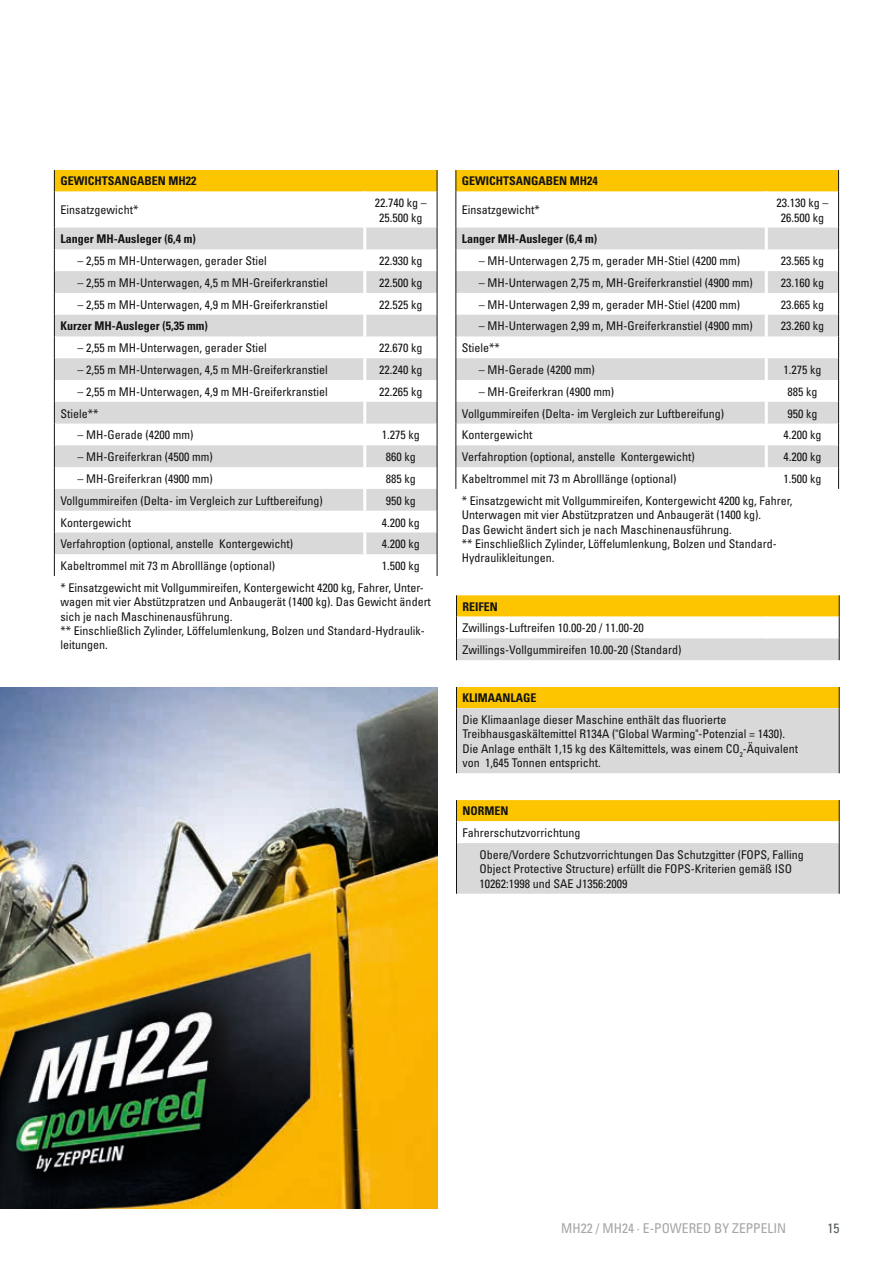
<style>
.page{position:relative;width:893px;height:1263px;background:#fff}
.page>*{position:absolute;margin:0;border:0;box-sizing:border-box;transform-origin:0 0}
.t1{font:condensed 13.5px "Univers";color:#a4a5a5}
.t2{font:condensed 13.5px "Univers";color:#545a5b}
.t3{font:condensed 12px/14.4px "Univers";color:#131413}
.t4{font:700 condensed 12px "Univers";color:#131413}
</style>
<div class="page">
<img style="left:0;top:688px;width:437px;height:521px">
<div style="left:54px;top:170px;width:383px;height:21px;background:#fcc500"></div>
<svg style="left:55px;top:191px;width:382px;height:385px"></svg>
<svg style="left:55px;top:228px;width:382px;height:326px;fill:#d9d9d9"></svg>
<svg style="left:54px;top:170px;width:1px;height:21px"></svg>
<svg style="left:437px;top:170px;width:1px;height:21px"></svg>
<hr style="left:54px;top:191px;width:1px;height:37px;background:#131413">
<hr style="left:437px;top:191px;width:1px;height:37px;background:#131413">
<svg style="left:54px;top:228px;width:1px;height:348px"></svg>
<svg style="left:437px;top:228px;width:1px;height:348px"></svg>
<hr style="left:363px;top:191px;width:3px;height:37px;background:#fff">
<hr style="left:363px;top:228px;width:3px;height:21px;background:#fff">
<hr style="left:363px;top:249px;width:3px;height:22px;background:#fff">
<hr style="left:363px;top:271px;width:3px;height:22px;background:#fff">
<hr style="left:363px;top:293px;width:3px;height:22px;background:#fff">
<hr style="left:363px;top:315px;width:3px;height:21px;background:#fff">
<hr style="left:363px;top:336px;width:3px;height:22px;background:#fff">
<hr style="left:363px;top:358px;width:3px;height:22px;background:#fff">
<hr style="left:363px;top:380px;width:3px;height:22px;background:#fff">
<hr style="left:363px;top:402px;width:3px;height:22px;background:#fff">
<hr style="left:363px;top:424px;width:3px;height:21px;background:#fff">
<hr style="left:363px;top:445px;width:3px;height:22px;background:#fff">
<hr style="left:363px;top:467px;width:3px;height:22px;background:#fff">
<hr style="left:363px;top:489px;width:3px;height:22px;background:#fff">
<hr style="left:363px;top:511px;width:3px;height:21px;background:#fff">
<hr style="left:363px;top:532px;width:3px;height:22px;background:#fff">
<hr style="left:363px;top:554px;width:3px;height:22px;background:#fff">
<div style="left:456px;top:170px;width:383px;height:21px;background:#fcc500"></div>
<svg style="left:456px;top:191px;width:382px;height:298px"></svg>
<svg style="left:456px;top:228px;width:382px;height:239px;fill:#d9d9d9"></svg>
<svg style="left:455px;top:170px;width:1px;height:21px"></svg>
<svg style="left:838px;top:170px;width:1px;height:21px"></svg>
<hr style="left:455px;top:191px;width:1px;height:37px;background:#131413">
<hr style="left:838px;top:191px;width:1px;height:37px;background:#131413">
<svg style="left:455px;top:228px;width:1px;height:261px"></svg>
<svg style="left:838px;top:228px;width:1px;height:261px"></svg>
<hr style="left:765px;top:191px;width:3px;height:37px;background:#fff">
<hr style="left:765px;top:228px;width:3px;height:21px;background:#fff">
<hr style="left:765px;top:249px;width:3px;height:22px;background:#fff">
<hr style="left:765px;top:271px;width:3px;height:22px;background:#fff">
<hr style="left:765px;top:293px;width:3px;height:22px;background:#fff">
<hr style="left:765px;top:315px;width:3px;height:21px;background:#fff">
<hr style="left:765px;top:336px;width:3px;height:22px;background:#fff">
<hr style="left:765px;top:358px;width:3px;height:22px;background:#fff">
<hr style="left:765px;top:380px;width:3px;height:22px;background:#fff">
<hr style="left:765px;top:402px;width:3px;height:22px;background:#fff">
<hr style="left:765px;top:424px;width:3px;height:21px;background:#fff">
<hr style="left:765px;top:445px;width:3px;height:22px;background:#fff">
<hr style="left:765px;top:467px;width:3px;height:22px;background:#fff">
<svg style="left:456px;top:660px;width:383px;height:234px"></svg>
<svg style="left:456px;top:595px;width:384px;height:65px"></svg>
<svg style="left:456px;top:687px;width:1px;height:21px"></svg>
<svg style="left:839px;top:687px;width:1px;height:21px"></svg>
<hr style="left:456px;top:708px;width:1px;height:65px;background:#131413">
<hr style="left:839px;top:708px;width:1px;height:65px;background:#131413">
<svg style="left:456px;top:800px;width:1px;height:43px"></svg>
<svg style="left:839px;top:800px;width:1px;height:43px"></svg>
<hr style="left:456px;top:843px;width:1px;height:51px;background:#131413">
<hr style="left:839px;top:843px;width:1px;height:51px;background:#131413">
<hr style="left:765px;top:617px;width:3px;height:21px;background:#fff">
<hr style="left:765px;top:660px;width:3px;height:27px;background:#fff">
<hr style="left:765px;top:773px;width:3px;height:27px;background:#fff">
<hr style="left:765px;top:821px;width:3px;height:22px;background:#fff">
<p class="t4" style="left:60px;top:174px;width:137px">GEWICHTSANGABEN MH22</p>
<p class="t3" style="left:60px;top:203px;width:79px">Einsatzgewicht*</p>
<p class="t3" style="left:375px;top:195px;width:53px;text-align:center">22.740 kg –<br>25.500 kg</p>
<p class="t4" style="left:60px;top:231px;width:137px">Langer MH-Ausleger (6,4 m)</p>
<p class="t3" style="left:77px;top:253px;width:191px">– 2,55 m MH-Unterwagen, gerader Stiel</p>
<p class="t3" style="left:379px;top:253px;width:45px">22.930 kg</p>
<p class="t3" style="left:77px;top:275px;width:252px">– 2,55 m MH-Unterwagen, 4,5 m MH-Greiferkranstiel</p>
<p class="t3" style="left:379px;top:275px;width:45px">22.500 kg</p>
<p class="t3" style="left:77px;top:297px;width:252px">– 2,55 m MH-Unterwagen, 4,9 m MH-Greiferkranstiel</p>
<p class="t3" style="left:379px;top:297px;width:45px">22.525 kg</p>
<p class="t4" style="left:60px;top:319px;width:149px">Kurzer MH-Ausleger (5,35 mm)</p>
<p class="t3" style="left:77px;top:340px;width:191px">– 2,55 m MH-Unterwagen, gerader Stiel</p>
<p class="t3" style="left:379px;top:340px;width:45px">22.670 kg</p>
<p class="t3" style="left:77px;top:362px;width:252px">– 2,55 m MH-Unterwagen, 4,5 m MH-Greiferkranstiel</p>
<p class="t3" style="left:379px;top:362px;width:45px">22.240 kg</p>
<p class="t3" style="left:77px;top:384px;width:252px">– 2,55 m MH-Unterwagen, 4,9 m MH-Greiferkranstiel</p>
<p class="t3" style="left:379px;top:384px;width:45px">22.265 kg</p>
<p class="t3" style="left:60px;top:406px;width:39px">Stiele**</p>
<p class="t3" style="left:77px;top:428px;width:117px">– MH-Gerade (4200 mm)</p>
<p class="t3" style="left:382px;top:428px;width:39px">1.275 kg</p>
<p class="t3" style="left:77px;top:449px;width:137px">– MH-Greiferkran (4500 mm)</p>
<p class="t3" style="left:386px;top:449px;width:31px">860 kg</p>
<p class="t3" style="left:77px;top:471px;width:137px">– MH-Greiferkran (4900 mm)</p>
<p class="t3" style="left:386px;top:471px;width:31px">885 kg</p>
<p class="t3" style="left:60px;top:493px;width:264px">Vollgummireifen (Delta- im Vergleich zur Luftbereifung)</p>
<p class="t3" style="left:386px;top:493px;width:31px">950 kg</p>
<p class="t3" style="left:60px;top:515px;width:72px">Kontergewicht</p>
<p class="t3" style="left:382px;top:515px;width:39px">4.200 kg</p>
<p class="t3" style="left:60px;top:536px;width:234px">Verfahroption (optional, anstelle Kontergewicht)</p>
<p class="t3" style="left:382px;top:536px;width:39px">4.200 kg</p>
<p class="t3" style="left:60px;top:558px;width:216px">Kabeltrommel mit 73 m Abrolllänge (optional)</p>
<p class="t3" style="left:60px;top:555px;width:364px;line-height:21.8px;text-align:right">1.500 kg<br>* Einsatzgewicht mit Vollgummireifen, Kontergewicht 4200 kg, Fahrer, Unter-</p>
<p class="t3" style="left:60px;top:594px;width:372px">wagen mit vier Abstützpratzen und Anbaugerät (1400 kg). Das Gewicht ändert sich je nach Maschinenausführung.<br>** Einschließlich Zylinder, Löffelumlenkung, Bolzen und Standard-Hydraulik&shy;leitungen.</p>
<p class="t4" style="left:462px;top:174px;width:137px">GEWICHTSANGABEN MH24</p>
<p class="t3" style="left:462px;top:203px;width:79px">Einsatzgewicht*</p>
<p class="t3" style="left:776px;top:195px;width:53px;text-align:center">23.130 kg –<br>26.500 kg</p>
<p class="t4" style="left:462px;top:231px;width:137px">Langer MH-Ausleger (6,4 m)</p>
<p class="t3" style="left:479px;top:253px;width:263px">– MH-Unterwagen 2,75 m, gerader MH-Stiel (4200 mm)</p>
<p class="t3" style="left:781px;top:253px;width:45px">23.565 kg</p>
<p class="t3" style="left:479px;top:275px;width:275px">– MH-Unterwagen 2,75 m, MH-Greiferkranstiel (4900 mm)</p>
<p class="t3" style="left:781px;top:275px;width:45px">23.160 kg</p>
<p class="t3" style="left:479px;top:297px;width:263px">– MH-Unterwagen 2,99 m, gerader MH-Stiel (4200 mm)</p>
<p class="t3" style="left:781px;top:297px;width:45px">23.665 kg</p>
<p class="t3" style="left:479px;top:319px;width:275px">– MH-Unterwagen 2,99 m, MH-Greiferkranstiel (4900 mm)</p>
<p class="t3" style="left:781px;top:319px;width:45px">23.260 kg</p>
<p class="t3" style="left:462px;top:340px;width:39px">Stiele**</p>
<p class="t3" style="left:479px;top:362px;width:117px">– MH-Gerade (4200 mm)</p>
<p class="t3" style="left:783px;top:362px;width:39px">1.275 kg</p>
<p class="t3" style="left:479px;top:384px;width:137px">– MH-Greiferkran (4900 mm)</p>
<p class="t3" style="left:787px;top:384px;width:31px">885 kg</p>
<p class="t3" style="left:462px;top:406px;width:264px">Vollgummireifen (Delta- im Vergleich zur Luftbereifung)</p>
<p class="t3" style="left:787px;top:406px;width:31px">950 kg</p>
<p class="t3" style="left:462px;top:428px;width:72px">Kontergewicht</p>
<p class="t3" style="left:783px;top:428px;width:39px">4.200 kg</p>
<p class="t3" style="left:462px;top:449px;width:234px">Verfahroption (optional, anstelle Kontergewicht)</p>
<p class="t3" style="left:783px;top:449px;width:39px">4.200 kg</p>
<p class="t3" style="left:462px;top:471px;width:216px">Kabeltrommel mit 73 m Abrolllänge (optional)</p>
<p class="t3" style="left:462px;top:467px;width:361px;line-height:21.8px;text-indent:322px">1.500 kg * Einsatzgewicht mit Vollgummireifen, Kontergewicht 4200 kg, Fahrer,</p>
<p class="t3" style="left:462px;top:507px;width:317px">Unterwagen mit vier Abstützpratzen und Anbaugerät (1400 kg).<br>Das Gewicht ändert sich je nach Maschinenausführung.<br>** Einschließlich Zylinder, Löffelumlenkung, Bolzen und Standard-Hydraulikleitungen.</p>
<p class="t4" style="left:462px;top:599px;width:37px">REIFEN</p>
<p class="t3" style="left:462px;top:617px;width:220px;line-height:21.8px">Zwillings-Luftreifen 10.00-20 / 11.00-20<br>Zwillings-Vollgummireifen 10.00-20 (Standard)</p>
<p class="t4" style="left:462px;top:691px;width:75px">KLIMAANLAGE</p>
<p class="t3" style="left:462px;top:712px;width:337px">Die Klimaanlage dieser Maschine enthält das fluorierte Treibhausgaskältemittel R134A ("Global Warming"-Potenzial = 1430).<br>Die Anlage enthält 1,15 kg des Kältemittels, was einem CO<sub>2</sub>-Äquivalent von 1,645 Tonnen entspricht.</p>
<p class="t4" style="left:462px;top:804px;width:48px">NORMEN</p>
<p class="t3" style="left:479px;top:822px;width:326px;line-height:21.8px;text-indent:-17px">Fahrerschutzvorrichtung<br>Obere/Vordere Schutzvorrichtungen Das Schutzgitter (FOPS, Falling</p>
<p class="t3" style="left:479px;top:861px;width:314px">Object Protective Structure) erfüllt die FOPS-Kriterien gemäß ISO<br>10262:1998 und SAE J1356:2009</p>
<p class="t1" style="left:561px;top:1219px;width:226px">MH22 / MH24 · E-POWERED BY ZEPPELIN</p>
<p class="t2" style="left:828px;top:1219px;width:13px">15</p>
</div>
